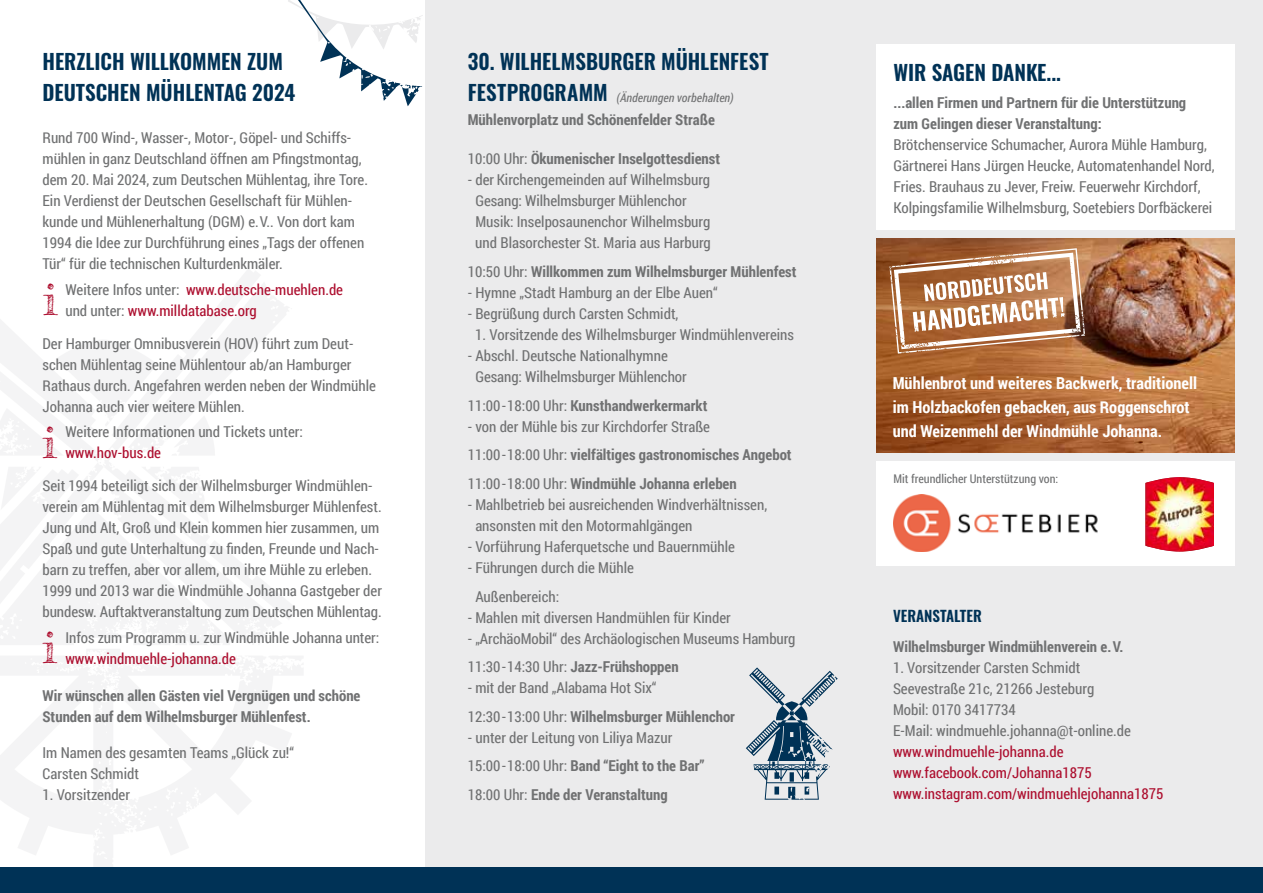
<style>
.page{position:relative;width:1263px;height:893px;background:#fff}
.page>*{position:absolute;margin:0;border:0;box-sizing:border-box;transform-origin:0 0}
.t1{font:42.45px "Frederickathe Great";color:#ad0f2f}
.t2{font:600 21px/31.5px "Oswald";color:#003256}
.t3{font:700 16.5px/24px "Roboto Condensed";color:#fff}
.t4{font:15px/21px "Roboto Condensed";color:#707172}
.t5{font:700 15px/21px "Roboto Condensed";color:#707172}
.t6{font:15px/21px "Roboto Condensed";color:#ad0f2f}
.t7{font:600 15px "Oswald";color:#003256}
.t8{font:12px "Roboto Condensed";color:#707172}
.t9{font:italic 12px "Roboto Condensed";color:#707172}
.s1{color:#707172}
.s2{font-weight:400}
.s3{font-weight:700}
</style>
<div class="page">
<svg style="left:302px;top:3px;width:121px;height:103px"></svg>
<div style="left:425px;top:0;width:838px;height:874px;background:#ebebec"></div>
<div style="left:876px;top:45px;width:359px;height:187px;background:#fff"></div>
<img style="left:876px;top:238px;width:359px;height:215px">
<svg style="left:889px;top:248px;width:196px;height:106px;background:#c0906e"></svg>
<div style="left:876px;top:455px;width:359px;height:110px;background:#fff"></div>
<img style="left:1145px;top:477px;width:69px;height:74px">
<img style="left:894px;top:494px;width:204px;height:57px">
<div style="left:859px;top:453px;width:404px;height:7px;background:#ebebec"></div>
<div style="left:850px;top:230px;width:411px;height:8px;background:#ebebec"></div>
<svg style="left:0;top:649px;width:303px;height:218px"></svg>
<svg style="left:0;top:269px;width:295px;height:375px"></svg>
<svg style="left:0;top:339px;width:231px;height:306px;fill:#f4f4f5"></svg>
<svg style="left:715px;top:667px;width:216px;height:201px"></svg>
<div style="left:0;top:868px;width:1263px;height:25px;background:#003256"></div>
<h2 class="t2" style="left:43px;top:43px;width:254px">HERZLICH WILLKOMMEN ZUM<br>DEUTSCHEN MÜHLENTAG 2024</h2>
<p class="t4" style="left:43px;top:127px;width:327px">Rund 700 Wind-, Wasser-, Motor-, Göpel- und Schiffs&shy;mühlen in ganz Deutschland öffnen am Pfingstmontag, dem 20. Mai 2024, zum Deutschen Mühlentag, ihre Tore.<br>Ein Verdienst der Deutschen Gesellschaft für Mühlen&shy;kunde und Mühlenerhaltung (DGM) e.V.. Von dort kam 1994 die Idee zur Durchführung eines „Tags der offenen Tür“ für die technischen Kulturdenkmäler.</p>
<p class="t6" style="left:65px;top:278px;width:279px"><span class="s1">Weitere Infos unter:</span> www.deutsche-muehlen.de <span class="s1">und unter:</span> www.milldatabase.org</p>
<p class="t4" style="left:43px;top:332px;width:335px">Der Hamburger Omnibusverein (HOV) führt zum Deut&shy;schen Mühlentag seine Mühlentour ab/an Hamburger Rathaus durch. Angefahren werden neben der Windmühle Johanna auch vier weitere Mühlen.</p>
<p class="t4" style="left:65px;top:421px;width:239px">Weitere Informationen und Tickets unter:</p>
<p class="t6" style="left:65px;top:442px;width:97px">www.hov-bus.de</p>
<p class="t4" style="left:43px;top:475px;width:341px">Seit 1994 beteiligt sich der Wilhelmsburger Windmühlen&shy;verein am Mühlentag mit dem Wilhelmsburger Mühlenfest.<br>Jung und Alt, Groß und Klein kommen hier zusammen, um Spaß und gute Unterhaltung zu finden, Freunde und Nach&shy;barn zu treffen, aber vor allem, um ihre Mühle zu erleben.<br>1999 und 2013 war die Windmühle Johanna Gastgeber der bundesw. Auftaktveranstaltung zum Deutschen Mühlentag.</p>
<p class="t4" style="left:65px;top:626px;width:315px">Infos zum Programm u. zur Windmühle Johanna unter:</p>
<p class="t6" style="left:65px;top:647px;width:172px">www.windmuehle-johanna.de</p>
<p class="t5" style="left:43px;top:685px;width:319px">Wir wünschen allen Gästen viel Vergnügen und schöne<br>Stunden auf dem Wilhelmsburger Mühlenfest.</p>
<p class="t4" style="left:43px;top:742px;width:253px">Im Namen des gesamten Teams „Glück zu!“<br>Carsten Schmidt</p>
<p class="t4" style="left:43px;top:784px;width:89px">1. Vorsitzender</p>
<h1 class="t1" style="left:43px;top:273px;width:16px">i</h1>
<h1 class="t1" style="left:43px;top:417px;width:16px">i</h1>
<h1 class="t1" style="left:43px;top:622px;width:16px">i</h1>
<h2 class="t2" style="left:468px;top:43px;width:303px">30. WILHELMSBURGER MÜHLENFEST<br>FESTPROGRAMM</h2>
<p class="t5" style="left:468px;top:109px;width:249px">Mühlenvorplatz und Schönenfelder Straße</p>
<p class="t5" style="left:468px;top:148px;width:254px"><span class="s2">10:00 Uhr:</span> Ökumenischer Inselgottesdienst</p>
<p class="t4" style="left:475px;top:169px;width:237px;text-indent:-8px">- der Kirchengemeinden auf Wilhelmsburg Gesang: Wilhelmsburger Mühlenchor Musik: Inselposaunenchor Wilhelmsburg und Blasorchester St. Maria aus Harburg</p>
<p class="t5" style="left:468px;top:261px;width:330px"><span class="s2">10:50 Uhr:</span> Willkommen zum Wilhelmsburger Mühlenfest</p>
<p class="t4" style="left:468px;top:282px;width:251px">- Hymne „Stadt Hamburg an der Elbe Auen“</p>
<p class="t4" style="left:468px;top:303px;width:212px">- Begrüßung durch Carsten Schmidt,</p>
<p class="t4" style="left:475px;top:324px;width:320px">1. Vorsitzende des Wilhelmsburger Windmühlenvereins</p>
<p class="t4" style="left:475px;top:345px;width:213px;text-indent:-8px">- Abschl. Deutsche Nationalhymne<br>Gesang: Wilhelmsburger Mühlenchor</p>
<p class="t5" style="left:468px;top:395px;width:241px"><span class="s2">11:00-18:00 Uhr:</span> Kunsthandwerkermarkt</p>
<p class="t4" style="left:468px;top:412px;width:325px;line-height:28.5px">- von der Mühle bis zur Kirchdorfer Straße<br>11:00-18:00 Uhr: <span class="s3">vielfältiges gastronomisches Angebot<br></span>11:00-18:00 Uhr: <span class="s3">Windmühle Johanna erleben</span></p>
<p class="t4" style="left:475px;top:494px;width:293px;text-indent:-8px">- Mahlbetrieb bei ausreichenden Windverhältnissen, ansonsten mit den Motormahlgängen</p>
<p class="t4" style="left:468px;top:536px;width:269px">- Vorführung Haferquetsche und Bauernmühle</p>
<p class="t4" style="left:475px;top:553px;width:160px;line-height:28.5px;text-indent:-8px">- Führungen durch die Mühle<br>Außenbereich:</p>
<p class="t4" style="left:468px;top:606px;width:265px">- Mahlen mit diversen Handmühlen für Kinder</p>
<p class="t4" style="left:468px;top:623px;width:329px;line-height:28.5px">- „ArchäoMobil“ des Archäologischen Museums Hamburg<br>11:30-14:30 Uhr: <span class="s3">Jazz-Frühshoppen</span></p>
<p class="t4" style="left:468px;top:673px;width:269px;line-height:28.5px">- mit der Band „Alabama Hot Six“<br>12:30-13:00 Uhr: <span class="s3">Wilhelmsburger Mühlenchor</span></p>
<p class="t4" style="left:468px;top:722px;width:238px;line-height:28.5px">- unter der Leitung von Liliya Mazur<br>15:00-18:00 Uhr: <span class="s3">Band “Eight to the Bar”<br></span>18:00 Uhr: <span class="s3">Ende der Veranstaltung</span></p>
<p class="t9" style="left:617px;top:89px;width:119px">(Änderungen vorbehalten)</p>
<h2 class="t2" style="left:893px;top:55px;width:169px">WIR SAGEN DANKE...</h2>
<p class="t5" style="left:893px;top:92px;width:294px">...allen Firmen und Partnern für die Unterstützung zum Gelingen dieser Veranstaltung:</p>
<p class="t4" style="left:893px;top:134px;width:323px">Brötchenservice Schumacher, Aurora Mühle Hamburg, Gärtnerei Hans Jürgen Heucke, Automatenhandel Nord, Fries. Brauhaus zu Jever, Freiw. Feuerwehr Kirchdorf, Kolpingsfamilie Wilhelmsburg, Soetebiers Dorfbäckerei</p>
<p class="t3" style="left:893px;top:370px;width:306px">Mühlenbrot und weiteres Backwerk, traditionell im Holzbackofen gebacken, aus Roggenschrot und Weizenmehl der Windmühle Johanna.</p>
<p class="t8" style="left:893px;top:470px;width:166px">Mit freundlicher Unterstützung von:</p>
<p class="t7" style="left:893px;top:603px;width:90px">VERANSTALTER</p>
<p class="t5" style="left:893px;top:636px;width:232px">Wilhelmsburger Windmühlenverein e. V.</p>
<p class="t4" style="left:893px;top:657px;width:239px">1. Vorsitzender Carsten Schmidt<br>Seevestraße 21c, 21266 Jesteburg<br>Mobil: 0170 3417734<br>E-Mail: windmuehle.johanna@t-online.de</p>
<p class="t6" style="left:893px;top:741px;width:272px">www.windmuehle-johanna.de www.facebook.com/Johanna1875 www.instagram.com/windmuehlejohanna1875</p>
</div>
